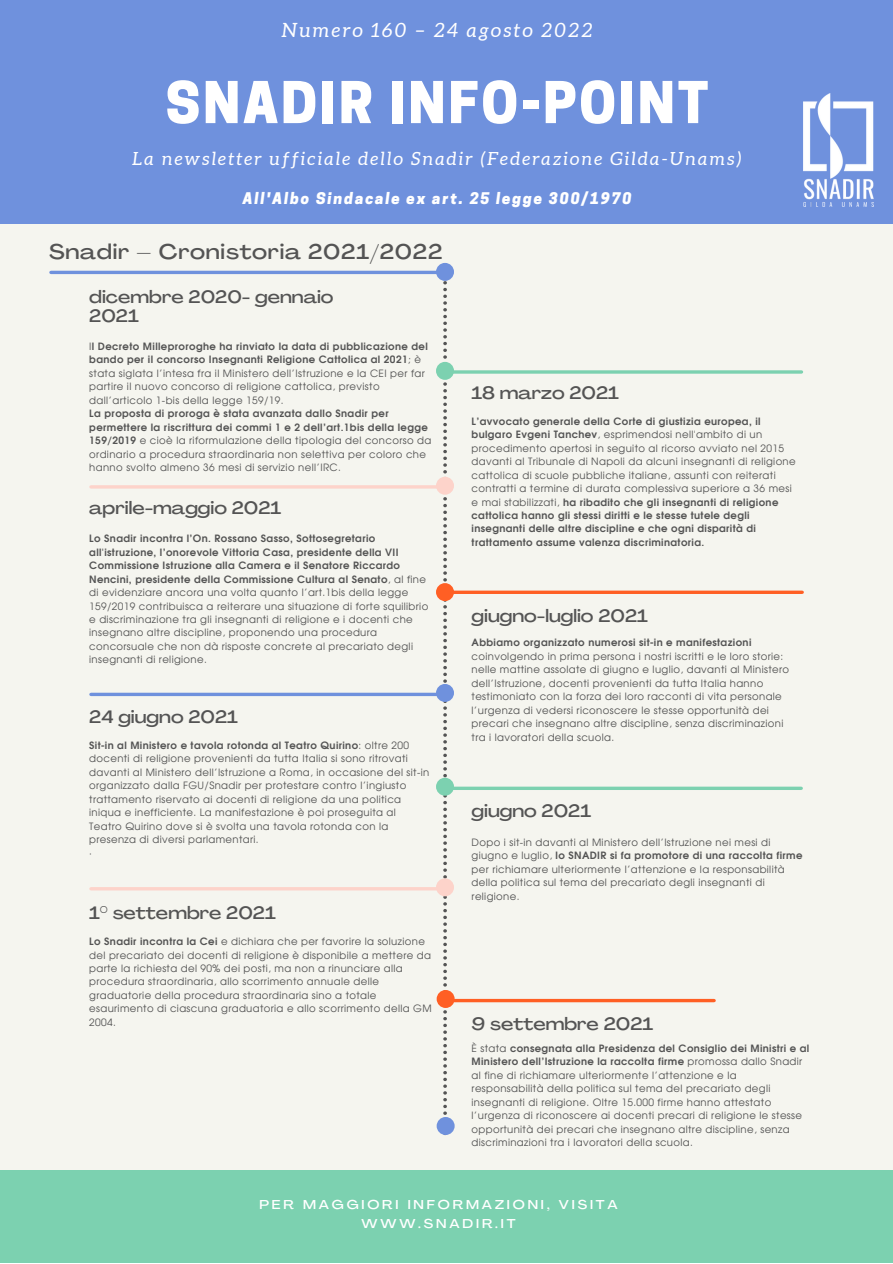
<style>
.page{position:relative;width:893px;height:1264px;background:#fff}
.page>*{position:absolute;margin:0;border:0;box-sizing:border-box;transform-origin:0 0}
.t1{font:800 54px "Cooper Hewitt";letter-spacing:.05em;color:#fff}
.t2{font:500 expanded 21px "Agrandir";letter-spacing:.035em;color:#545454}
.t3{font:italic 19.65px "Aleo";letter-spacing:.12em;color:#fff}
.t4{font:italic 18.15px "Aleo";letter-spacing:.12em;color:#fff}
.t5{font:500 expanded 17.7px/18.9px "Agrandir";color:#545454}
.t6{font:italic 800 15.15px "Cooper Hewitt";letter-spacing:.12em;color:#fff}
.t7{font:500 expanded 12.6px/19.6px "Agrandir";letter-spacing:.225em;color:#fff;text-align:center}
.t8{font:10.05px/13.5px "Evolventa";letter-spacing:.035em;color:#545454}
.t9{font:700 10.05px "Evolventa";letter-spacing:.035em;color:#545454}
.s1{font-weight:700}
</style>
<div class="page">
<div style="left:0;top:0;width:892px;height:1262px;background:#f5f5ef"></div>
<div style="left:0;top:0;width:892px;height:223px;background:#6f91dd"></div>
<svg style="left:443px;top:281px;width:4px;height:854px"></svg>
<svg style="left:454px;top:370px;width:347px;height:4px"></svg>
<svg style="left:454px;top:590px;width:348px;height:4px"></svg>
<svg style="left:453px;top:786px;width:348px;height:4px"></svg>
<svg style="left:453px;top:998px;width:261px;height:4px"></svg>
<hr style="left:91px;top:485px;width:352px;height:3px;background:#fdd3ca">
<svg style="left:91px;top:692px;width:345px;height:4px"></svg>
<hr style="left:91px;top:887px;width:352px;height:3px;background:#fdd3ca">
<hr style="left:51px;top:271px;width:392px;height:3px;background:#6f91dd">
<div style="left:436px;top:263px;width:18px;height:18px;background:#6f91dd;border-radius:50%"></div>
<div style="left:436px;top:362px;width:18px;height:18px;background:#7cd1b0;border-radius:50%"></div>
<div style="left:436px;top:583px;width:18px;height:18px;background:#ff5f24;border-radius:50%"></div>
<div style="left:436px;top:777px;width:18px;height:18px;background:#7cd1b0;border-radius:50%"></div>
<div style="left:436px;top:990px;width:18px;height:17px;background:#ff5f24;border-radius:50%"></div>
<div style="left:436px;top:477px;width:18px;height:17px;background:#fdd3ca;border-radius:50%"></div>
<div style="left:436px;top:684px;width:18px;height:18px;background:#6f91dd;border-radius:50%"></div>
<div style="left:436px;top:878px;width:18px;height:18px;background:#fdd3ca;border-radius:50%"></div>
<div style="left:436px;top:1116px;width:18px;height:18px;background:#6f91dd;border-radius:50%"></div>
<div style="left:0;top:1170px;width:892px;height:92px;background:#7cd1b0"></div>
<img style="left:803px;top:93px;width:70px;height:114px">
<h3 class="t3" style="left:282px;top:19px;width:312px">Numero 160 – 24 agosto 2022</h3>
<h1 class="t1" style="left:166px;top:83px;width:544px">SNADIR INFO-POINT</h1>
<h3 class="t4" style="left:133px;top:149px;width:610px">La newsletter ufficiale dello Snadir (Federazione Gilda-Unams)</h3>
<h3 class="t6" style="left:243px;top:192px;width:390px">All'Albo Sindacale ex art. 25 legge 300/1970</h3>
<h2 class="t2" style="left:49px;top:243px;width:394px">Snadir – Cronistoria 2021/2022</h2>
<h3 class="t5" style="left:89px;top:289px;width:246px">dicembre 2020- gennaio<br>2021</h3>
<p class="t8" style="left:89px;top:340px;width:340px">I<span class="s1">l Decreto Milleproroghe ha rinviato la data di pubblicazione del bando per il concorso Insegnanti Religione Cattolica al 2021</span>; è stata siglata l’intesa fra il Ministero dell’Istruzione e la CEI per far partire il nuovo concorso di religione cattolica, previsto dall’articolo 1-bis della legge 159/19.</p>
<p class="t8" style="left:89px;top:407px;width:344px"><span class="s1">La proposta di proroga è stata avanzata dallo Snadir per permettere la riscrittura dei commi 1 e 2 dell’art.1bis della legge 159/2019</span> e cioè la riformulazione della tipologia del concorso da ordinario a procedura straordinaria non selettiva per coloro che hanno svolto almeno 36 mesi di servizio nell’IRC.</p>
<h3 class="t5" style="left:89px;top:500px;width:193px">aprile-maggio 2021</h3>
<p class="t8" style="left:89px;top:532px;width:340px"><span class="s1">Lo Snadir incontra l’On. Rossano Sasso, Sottosegretario all'istruzione, l’onorevole Vittoria Casa, presidente della VII Commissione Istruzione alla Camera e il Senatore Riccardo Nencini, presidente della Commissione Cultura al Senato</span>, al fine di evidenziare ancora una volta quanto l’art.1bis della legge 159/2019 contribuisca a reiterare una situazione di forte squilibrio e discriminazione tra gli insegnanti di religione e i docenti che insegnano altre discipline, proponendo una procedura concorsuale che non dà risposte concrete al precariato degli insegnanti di religione.</p>
<h3 class="t5" style="left:89px;top:709px;width:150px">24 giugno 2021</h3>
<p class="t8" style="left:89px;top:739px;width:341px"><span class="s1">Sit-in al Ministero e tavola rotonda al Teatro Quirino</span>: oltre 200 docenti di religione provenienti da tutta Italia si sono ritrovati davanti al Ministero dell’Istruzione a Roma, in occasione del sit-in organizzato dalla FGU/Snadir per protestare contro l’ingiusto trattamento riservato ai docenti di religione da una politica iniqua e inefficiente. La manifestazione è poi proseguita al Teatro Quirino dove si è svolta una tavola rotonda con la presenza di diversi parlamentari.<br>·</p>
<h3 class="t5" style="left:89px;top:905px;width:188px">1° settembre 2021</h3>
<p class="t8" style="left:89px;top:935px;width:344px"><span class="s1">Lo Snadir incontra la Cei</span> e dichiara che per favorire la soluzione del precariato dei docenti di religione è disponibile a mettere da parte la richiesta del 90% dei posti, ma non a rinunciare alla procedura straordinaria, allo scorrimento annuale delle graduatorie della procedura straordinaria sino a totale esaurimento di ciascuna graduatoria e allo scorrimento della GM 2004.</p>
<h3 class="t5" style="left:471px;top:385px;width:149px">18 marzo 2021</h3>
<p class="t8" style="left:471px;top:415px;width:325px"><span class="s1">L’avvocato generale della Corte di giustizia europea, il bulgaro Evgeni Tanchev</span>, esprimendosi nell'ambito di un procedimento apertosi in seguito al ricorso avviato nel 2015 davanti al Tribunale di Napoli da alcuni insegnanti di religione cattolica di scuole pubbliche italiane, assunti con reiterati contratti a termine di durata complessiva superiore a 36 mesi e mai stabilizzati, <span class="s1">ha ribadito che gli insegnanti di religione cattolica hanno gli stessi diritti e le stesse tutele degli insegnanti delle altre discipline e che ogni disparità di trattamento assume valenza discriminatoria.</span></p>
<h3 class="t5" style="left:471px;top:607px;width:178px">giugno-luglio 2021</h3>
<p class="t9" style="left:471px;top:638px;width:281px">Abbiamo organizzato numerosi sit-in e manifestazioni</p>
<p class="t8" style="left:471px;top:650px;width:319px">coinvolgendo in prima persona i nostri iscritti e le loro storie: nelle mattine assolate di giugno e luglio, davanti al Ministero dell’Istruzione, docenti provenienti da tutta Italia hanno testimoniato con la forza dei loro racconti di vita personale l’urgenza di vedersi riconoscere le stesse opportunità dei precari che insegnano altre discipline, senza discriminazioni tra i lavoratori della scuola.</p>
<h3 class="t5" style="left:471px;top:803px;width:121px">giugno 2021</h3>
<p class="t8" style="left:471px;top:836px;width:332px">Dopo i sit-in davanti al Ministero dell’Istruzione nei mesi di giugno e luglio, <span class="s1">lo SNADIR si fa promotore di una raccolta firme </span>per richiamare ulteriormente l’attenzione e la responsabilità della politica sul tema del precariato degli insegnanti di religione.</p>
<h3 class="t5" style="left:471px;top:1015px;width:183px">9 settembre 2021</h3>
<p class="t8" style="left:471px;top:1042px;width:339px">È stata <span class="s1">consegnata alla Presidenza del Consiglio dei Ministri e al Ministero dell’Istruzione la raccolta firme</span> promossa dallo Snadir al fine di richiamare ulteriormente l’attenzione e la responsabilità della politica sul tema del precariato degli insegnanti di religione. Oltre 15.000 firme hanno attestato l’urgenza di riconoscere ai docenti precari di religione le stesse opportunità dei precari che insegnano altre discipline, senza discriminazioni tra i lavoratori della scuola.</p>
<p class="t7" style="left:259px;top:1195px;width:360px">PER MAGGIORI INFORMAZIONI, VISITA<br>WWW.SNADIR.IT</p>
</div>
